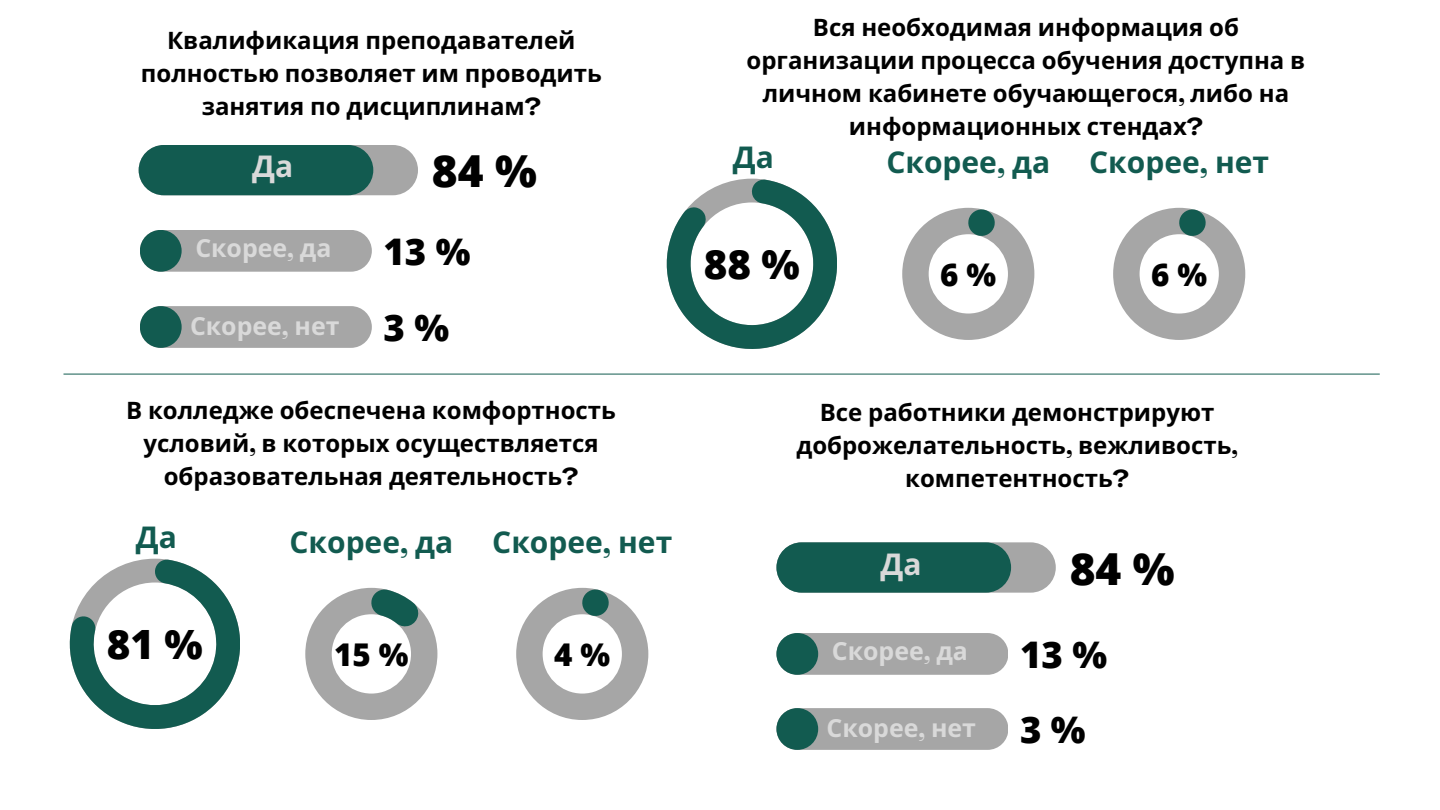
<style>
.page{position:relative;width:1440px;height:810px;background:#fff}
.page>*{position:absolute;margin:0;border:0;box-sizing:border-box;transform-origin:0 0}
.t1{font:800 44.1px "Open Sans";color:#000}
.t2{font:800 40.4px "Open Sans";color:#000}
.t3{font:800 36.7px "Open Sans";color:#000}
.t4{font:800 31.3px "Open Sans";color:#000}
.t5{font:700 30px "Noto Sans";color:#125b50}
.t6{font:700 30px "Noto Sans";color:#d9d9d9}
.t7{font:700 24.9px "Noto Sans";color:#d9d9d9}
.t8{font:700 24px/33px "Noto Sans";color:#000;text-align:center}
.s1{font-family:"Agrandir";font-stretch:expanded}
</style>
<div class="page">
<div style="left:139px;top:145px;width:279px;height:50px;background:#a6a6a6;border-radius:25px"></div>
<div style="left:139px;top:145px;width:234px;height:50px;background:#125b50;border-radius:25px"></div>
<hr style="left:64px;top:374px;width:1316px;height:1px;background:#125b50">
<svg style="left:70px;top:559px;width:170px;height:170px"></svg>
<svg style="left:305px;top:588px;width:132px;height:132px"></svg>
<svg style="left:516px;top:588px;width:132px;height:132px"></svg>
<div style="left:776px;top:542px;width:280px;height:51px;background:#a6a6a6;border-radius:25px"></div>
<div style="left:776px;top:542px;width:235px;height:51px;background:#125b50;border-radius:25px"></div>
<div style="left:776px;top:633px;width:232px;height:42px;background:#a6a6a6;border-radius:21px"></div>
<div style="left:776px;top:633px;width:42px;height:42px;background:#125b50;border-radius:50%"></div>
<div style="left:776px;top:708px;width:232px;height:42px;background:#a6a6a6;border-radius:21px"></div>
<div style="left:776px;top:708px;width:42px;height:42px;background:#125b50;border-radius:50%"></div>
<div style="left:140px;top:230px;width:232px;height:42px;background:#a6a6a6;border-radius:21px"></div>
<div style="left:140px;top:230px;width:42px;height:42px;background:#125b50;border-radius:50%"></div>
<div style="left:140px;top:306px;width:232px;height:42px;background:#a6a6a6;border-radius:21px"></div>
<div style="left:140px;top:306px;width:42px;height:42px;background:#125b50;border-radius:50%"></div>
<svg style="left:667px;top:179px;width:170px;height:170px"></svg>
<svg style="left:902px;top:208px;width:132px;height:132px"></svg>
<svg style="left:1113px;top:208px;width:132px;height:132px"></svg>
<p class="t8" style="left:141px;top:23px;width:462px">Квалификация преподавателей полностью позволяет им проводить занятия по дисциплинам<span class="s1">?</span></p>
<p class="t6" style="left:252px;top:145px;width:43px">Да</p>
<p class="t1" style="left:432px;top:140px;width:106px">84 %</p>
<p class="t7" style="left:195px;top:230px;width:138px">Скорее<span class="s1">,</span> да</p>
<p class="t3" style="left:383px;top:226px;width:89px">13 %</p>
<p class="t7" style="left:190px;top:308px;width:151px">Скорее<span class="s1">,</span> нет</p>
<p class="t3" style="left:383px;top:302px;width:67px">3 %</p>
<p class="t8" style="left:747px;top:10px;width:560px">Вся необходимая информация об организации процесса обучения доступна в личном кабинете обучающегося<span class="s1">,</span> либо на информационных стендах<span class="s1">?</span></p>
<p class="t5" style="left:733px;top:136px;width:43px">Да</p>
<p class="t2" style="left:704px;top:236px;width:97px">88 %</p>
<p class="t5" style="left:886px;top:141px;width:165px">Скорее<span class="s1">,</span> да</p>
<p class="t4" style="left:940px;top:252px;width:58px">6 %</p>
<p class="t5" style="left:1089px;top:141px;width:181px">Скорее<span class="s1">,</span> нет</p>
<p class="t4" style="left:1151px;top:252px;width:58px">6 %</p>
<p class="t8" style="left:126px;top:393px;width:491px">В колледже обеспечена комфортность условий<span class="s1">,</span> в которых осуществляется образовательная деятельность<span class="s1">?</span></p>
<p class="t8" style="left:796px;top:396px;width:443px">Все работники демонстрируют доброжелательность<span class="s1">,</span> вежливость<span class="s1">, </span>компетентность<span class="s1">?</span></p>
<p class="t5" style="left:136px;top:516px;width:43px">Да</p>
<p class="t2" style="left:107px;top:616px;width:97px">81 %</p>
<p class="t5" style="left:289px;top:521px;width:165px">Скорее<span class="s1">,</span> да</p>
<p class="t4" style="left:334px;top:632px;width:76px">15 %</p>
<p class="t5" style="left:492px;top:521px;width:181px">Скорее<span class="s1">,</span> нет</p>
<p class="t4" style="left:554px;top:632px;width:58px">4 %</p>
<p class="t6" style="left:881px;top:543px;width:43px">Да</p>
<p class="t1" style="left:1070px;top:537px;width:106px">84 %</p>
<p class="t7" style="left:832px;top:633px;width:138px">Скорее<span class="s1">,</span> да</p>
<p class="t3" style="left:1020px;top:629px;width:89px">13 %</p>
<p class="t7" style="left:827px;top:710px;width:151px">Скорее<span class="s1">,</span> нет</p>
<p class="t3" style="left:1020px;top:704px;width:67px">3 %</p>
</div>
